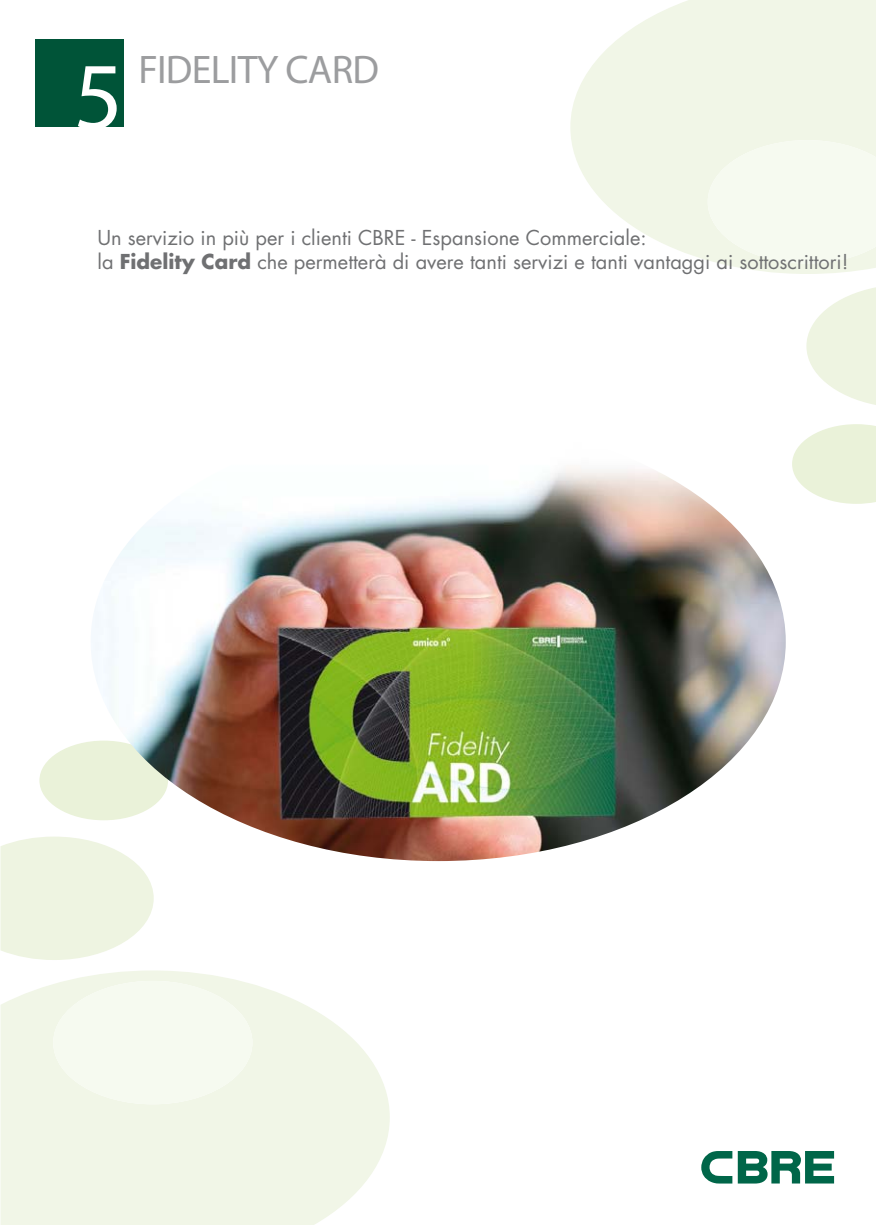
<style>
.page{position:relative;width:876px;height:1225px;background:#fff}
.page>*{position:absolute;margin:0;border:0;box-sizing:border-box;transform-origin:0 0}
.t1{font:800 96px "Futura";color:#fff}
.t2{font:800 40px "Futura";letter-spacing:-.02em;color:#9c9d9f}
.t3{font:20px/24px "Futura Std";color:#6f7072}
.s1{font-weight:700}
</style>
<div class="page">
<svg style="left:570px;top:0;width:306px;height:274px;fill:#f1f6e7"></svg>
<svg style="left:806px;top:287px;width:70px;height:118px"></svg>
<svg style="left:708px;top:140px;width:168px;height:124px"></svg>
<svg style="left:792px;top:424px;width:84px;height:80px"></svg>
<svg style="left:0;top:970px;width:390px;height:254px;fill:#f1f6e7"></svg>
<svg style="left:0;top:836px;width:154px;height:124px"></svg>
<div style="left:53px;top:981px;width:199px;height:123px;background:#f6faf0;border-radius:50%"></div>
<div style="left:39px;top:740px;width:129px;height:80px;background:#eaf2d9;border-radius:50%"></div>
<div style="left:36px;top:39px;width:88px;height:88px;background:#005438"></div>
<img style="left:91px;top:422px;width:695px;height:439px;border-radius:50%">
<svg style="left:701px;top:1151px;width:133px;height:32px"></svg>
<h1 class="t1" style="left:74px;top:47px;width:51px">5</h1>
<h2 class="t2" style="left:138px;top:49px;width:242px">FIDELITY CARD</h2>
<p class="t3" style="left:97px;top:227px;width:752px">Un servizio in più per i clienti CBRE - Espansione Commerciale:<br>la <span class="s1">Fidelity Card</span> che permetterà di avere tanti servizi e tanti vantaggi ai sottoscrittori!</p>
</div>
